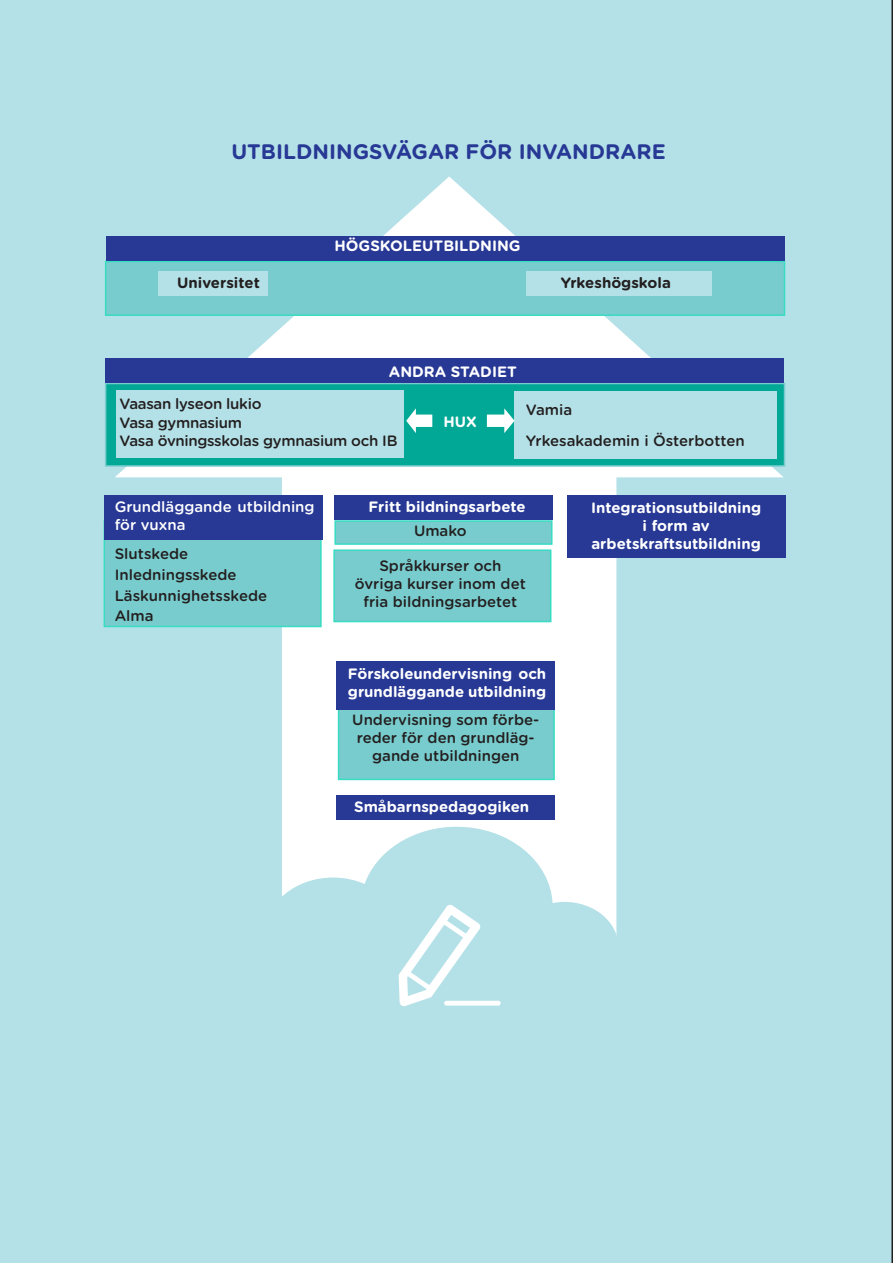
<style>
.page{position:relative;width:893px;height:1263px;background:#b4e1e7}
.page>*{position:absolute;margin:0;border:0;box-sizing:border-box;transform-origin:0 0}
.leipis{font:700 21px "Gotham Rounded";color:#273895}
.leipis-2{font:500 15px/18px "Gotham Rounded";color:#231f20;text-align:center}
.leipis-3{font:700 15px/18px "Gotham Rounded";color:#fff}
.leipis-4{font:500 15px "Gotham Rounded";letter-spacing:-.02em;color:#231f20}
.leipis-5{font:500 15px/18px "Gotham Rounded";color:#fff}
.leipis-6{font:700 15px "Gotham Rounded";color:#231f20}
</style>
<div class="page">
<svg style="left:115px;top:176px;width:669px;height:813px;fill:#b4e1e7"></svg>
<div style="left:105px;top:261px;width:680px;height:55px;background:#78cccd;border:2px solid #37dcc3"></div>
<div style="left:334px;top:520px;width:218px;height:25px;background:#78cccd;border:2px solid #37dcc3"></div>
<div style="left:338px;top:686px;width:217px;height:94px;background:#78cccd;border:2px solid #37dcc3"></div>
<div style="left:333px;top:549px;width:218px;height:73px;background:#78cccd;border:2px solid #37dcc3"></div>
<div style="left:104px;top:520px;width:218px;height:107px;background:#78cccd;border:2px solid #37dcc3"></div>
<div style="left:105px;top:383px;width:680px;height:84px;background:#00a895;border:2px solid #78cccd"></div>
<div style="left:106px;top:236px;width:678px;height:25px;background:#273895"></div>
<div style="left:334px;top:495px;width:218px;height:25px;background:#273895"></div>
<div style="left:336px;top:795px;width:218px;height:25px;background:#273895"></div>
<div style="left:567px;top:495px;width:218px;height:63px;background:#273895"></div>
<div style="left:105px;top:495px;width:218px;height:45px;background:#273895"></div>
<div style="left:337px;top:661px;width:218px;height:49px;background:#273895"></div>
<div style="left:105px;top:358px;width:679px;height:25px;background:#273895"></div>
<div style="left:158px;top:271px;width:110px;height:24px;background:#b4e1e7"></div>
<div style="left:116px;top:390px;width:288px;height:67px;background:#b4e1e7"></div>
<div style="left:514px;top:391px;width:263px;height:67px;background:#b4e1e7"></div>
<div style="left:526px;top:271px;width:186px;height:24px;background:#b4e1e7"></div>
<svg style="left:487px;top:408px;width:27px;height:25px"></svg>
<svg style="left:406px;top:408px;width:26px;height:25px"></svg>
<svg style="left:221px;top:826px;width:443px;height:200px"></svg>
<hr style="left:444px;top:1001px;width:57px;height:4px;background:#fff;border-radius:2px">
<svg style="left:399px;top:905px;width:81px;height:101px"></svg>
<p class="leipis" style="left:231px;top:136px;width:436px">UTBILDNINGSVÄGAR FÖR INVANDRARE</p>
<p class="leipis-3" style="left:334px;top:236px;width:188px">HÖGSKOLEUTBILDNING</p>
<p class="leipis-6" style="left:177px;top:272px;width:84px">Universitet</p>
<p class="leipis-6" style="left:561px;top:272px;width:112px">Yrkeshögskola</p>
<p class="leipis-3" style="left:389px;top:363px;width:129px">ANDRA STADIET</p>
<p class="leipis-4" style="left:119px;top:393px;width:144px">Vaasan lyseon lukio</p>
<p class="leipis-4" style="left:119px;top:412px;width:124px">Vasa gymnasium</p>
<p class="leipis-4" style="left:119px;top:430px;width:280px">Vasa övningsskolas gymnasium och IB</p>
<p class="leipis-3" style="left:444px;top:412px;width:35px">HUX</p>
<p class="leipis-2" style="left:526px;top:400px;width:48px">Vamia</p>
<p class="leipis-2" style="left:526px;top:431px;width:220px">Yrkesakademin i Österbotten</p>
<p class="leipis-5" style="left:115px;top:497px;width:201px">Grundläggande utbildning för vuxna</p>
<p class="leipis-2" style="left:115px;top:544px;width:75px">Slutskede</p>
<p class="leipis-2" style="left:115px;top:565px;width:123px">Inledningsskede</p>
<p class="leipis-2" style="left:115px;top:585px;width:154px">Läskunnighetsskede</p>
<p class="leipis-2" style="left:115px;top:606px;width:40px">Alma</p>
<p class="leipis-3" style="left:368px;top:497px;width:159px">Fritt bildningsarbete</p>
<p class="leipis-2" style="left:414px;top:521px;width:54px">Umako</p>
<p class="leipis-2" style="left:379px;top:556px;width:124px">Språkkurser och</p>
<p class="leipis-2" style="left:355px;top:574px;width:173px">övriga kurser inom det fria bildningsarbetet</p>
<p class="leipis-3" style="left:348px;top:664px;width:200px">Förskoleundervisning och grundläggande utbildning</p>
<p class="leipis-2" style="left:352px;top:710px;width:188px">Undervisning som förbe&shy;reder för den grundläg&shy;gande utbildningen</p>
<p class="leipis-3" style="left:354px;top:797px;width:177px">Småbarnspedagogiken</p>
<p class="leipis-3" style="left:591px;top:498px;width:172px">Integrationsutbildning</p>
<p class="leipis-3" style="left:643px;top:516px;width:69px">i form av</p>
<p class="leipis-3" style="left:591px;top:534px;width:171px">arbetskraftsutbildning</p>
</div>
